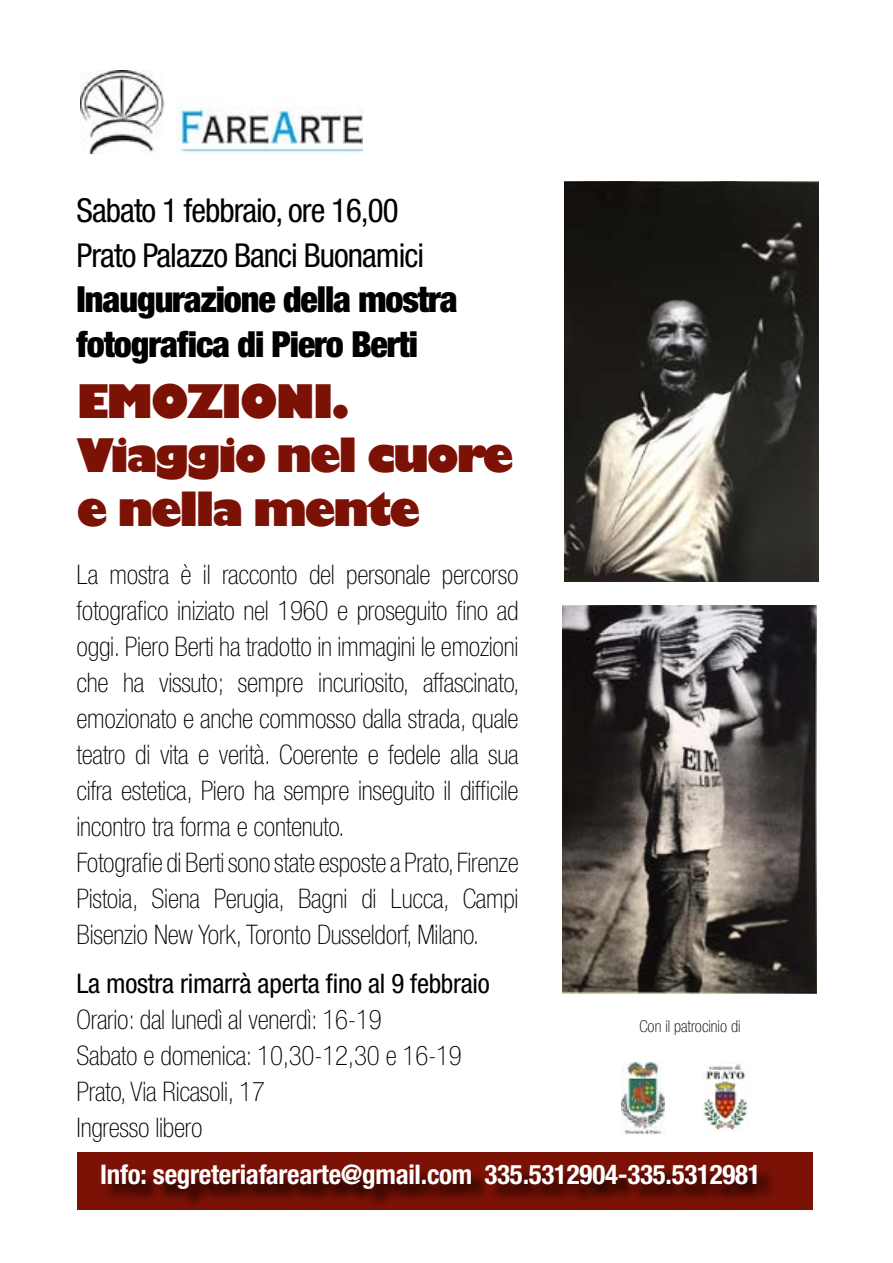
<style>
.page{position:relative;width:893px;height:1263px;background:#fff}
.page>*{position:absolute;margin:0;border:0;box-sizing:border-box;transform-origin:0 0}
.t1{font:800 45px/54px "Gill Sans";letter-spacing:-.06em;color:#7c1206}
.t2{font:900 condensed 36px/45px "Helvetica Neue LT Std";letter-spacing:-.03em;color:#000}
.t3{font:condensed 33px/45px "Helvetica Neue LT Std";letter-spacing:-.03em;color:#000}
.t4{font:100 condensed 27px/36px "Helvetica Neue LT Std";letter-spacing:-.01em;color:#000}
.t5{font:700 condensed 27px "Helvetica Neue LT Std";letter-spacing:-.01em;color:#fff}
.t6{font:condensed 27px "Helvetica Neue LT Std";letter-spacing:-.01em;color:#000}
.t7{font:100 condensed 16.5px "Helvetica Neue LT Std";color:#000}
</style>
<div class="page">
<div style="left:78px;top:1152px;width:735px;height:57px;background:#7c1206"></div>
<div style="left:104px;top:1166px;width:671px;height:42px;background:#000;opacity:.75"></div>
<img style="left:565px;top:182px;width:254px;height:400px">
<img style="left:563px;top:606px;width:254px;height:387px">
<img style="left:81px;top:71px;width:281px;height:82px">
<img style="left:704px;top:1063px;width:44px;height:67px">
<img style="left:622px;top:1063px;width:42px;height:71px">
<p class="t3" style="left:77px;top:187px;width:349px">Sabato 1 febbraio, ore 16,00<br>Prato Palazzo Banci Buonamici</p>
<h2 class="t2" style="left:77px;top:276px;width:383px">Inaugurazione della mostra fotografica di Piero Berti</h2>
<h1 class="t1" style="left:77px;top:377px;width:439px">EMOZIONI.<br>Viaggio nel cuore e nella mente</h1>
<p class="t4" style="left:77px;top:556px;width:445px">La mostra è il racconto del personale percorso fotografico iniziato nel 1960 e proseguito fino ad oggi. Piero Berti ha tradotto in immagini le emozioni che ha vissuto; sempre incuriosito, affascinato, emozionato e anche commosso dalla strada, quale teatro di vita e verità. Coerente e fedele alla sua cifra estetica, Piero ha sempre inseguito il difficile incontro tra forma e contenuto.<br>Fotografie di Berti sono state esposte a Prato, Firenze Pistoia, Siena Perugia, Bagni di Lucca, Campi Bisenzio New York, Toronto Dusseldorf, Milano.</p>
<p class="t6" style="left:77px;top:968px;width:415px">La mostra rimarrà aperta fino al 9 febbraio</p>
<p class="t4" style="left:77px;top:1001px;width:387px">Orario: dal lunedì al venerdì: 16-19<br>Sabato e domenica: 10,30-12,30 e 16-19<br>Prato, Via Ricasoli, 17<br>Ingresso libero</p>
<p class="t7" style="left:639px;top:1017px;width:103px">Con il patrocinio di</p>
<p class="t5" style="left:100px;top:1158px;width:662px">Info: segreteriafarearte@gmail.com 335.5312904-335.5312981</p>
</div>
